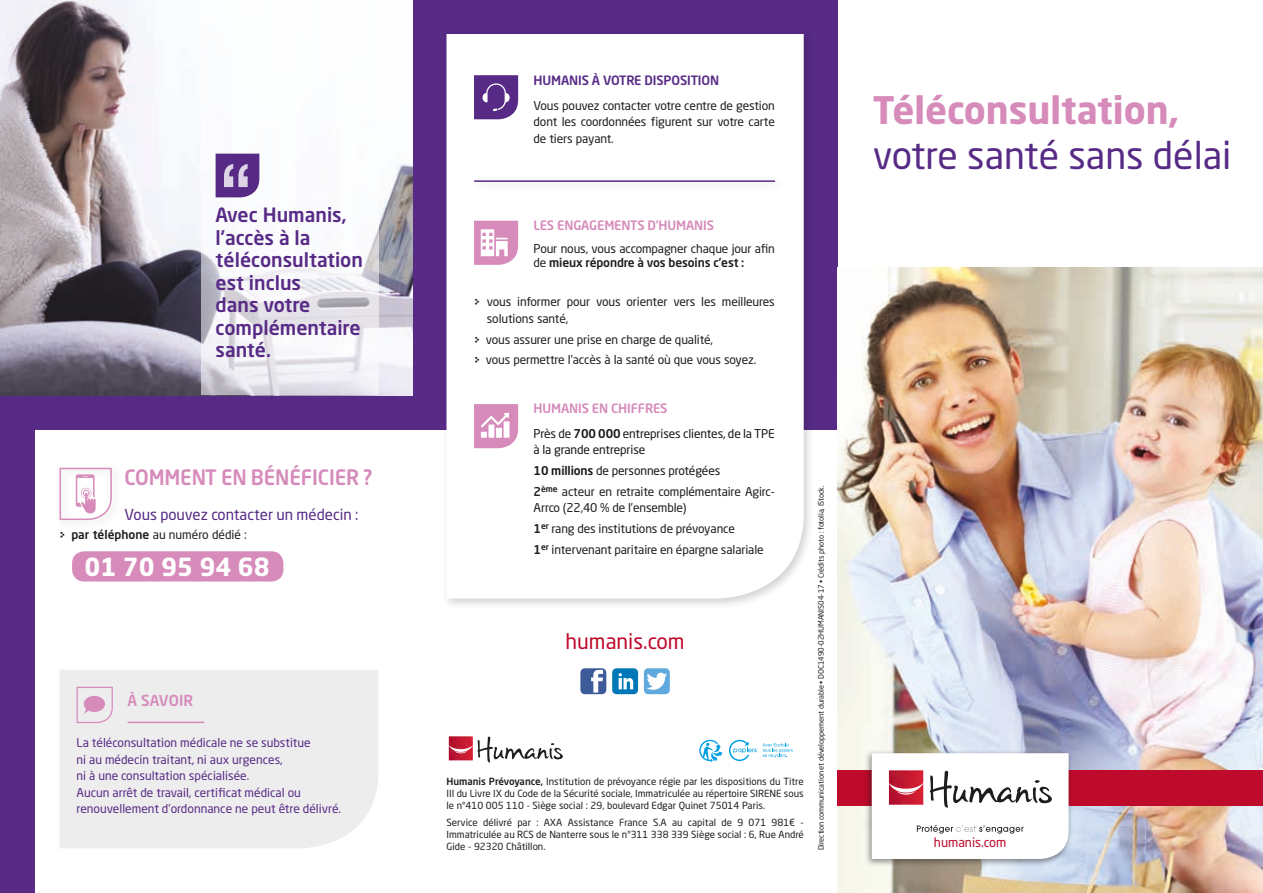
<style>
.page{position:relative;width:1263px;height:893px;background:#fff}
.page>*{position:absolute;margin:0;border:0;box-sizing:border-box;transform-origin:0 0}
.t1{font:37.5px "Neo Sans Std";color:#572a86}
.t2{font:700 37.5px "Neo Sans Std";color:#d68bbb}
.t3{font:700 24.75px "Neo Sans Std";color:#fff}
.t4{font:500 21px "Neo Sans Std";letter-spacing:-.01em;color:#d68bbb;scale:.96 1}
.t5{font:21px "Neo Sans Std";color:#be0a2b}
.t6{font:500 19.5px/22.5px "Neo Sans Std";color:#572a86}
.t7{font:15px "Neo Sans Std";color:#572a86}
.t8{font:500 15px "Neo Sans Std";color:#d68bbb}
.t9{font:500 12.75px "Neo Sans Std";letter-spacing:-.01em;color:#d68bbb}
.t10{font:500 12.75px "Neo Sans Std";letter-spacing:-.01em;color:#572a86}
.t11{font:12.75px "Neo Sans Std";color:#be0a2b}
.t12{font:12px/20.7px "Neo Sans Std";letter-spacing:-.01em;color:#1d1d1b}
.t13{font:12px/16.5px "Neo Sans Std";color:#572a86}
.t14{font:12px/16.5px "Neo Sans Std";letter-spacing:-.01em;color:#191515}
.t15{font:9.75px/12px "Neo Sans Std";color:#1d1d1b;text-align:justify}
.t16{font:7.5px "Neo Sans Std";letter-spacing:-.01em;color:#1d1d1b}
.s1{font-family:"Simple Direction Arrows"}
.s2{font-weight:500}
.s3{font-weight:500;color:#191515}
.s4{color:#191515}
</style>
<div class="page">
<div style="left:0;top:0;width:838px;height:429px;background:#572a86"></div>
<div style="left:441px;top:29px;width:374px;height:581px;background:#1d1d1b;opacity:.2"></div>
<div style="left:446px;top:34px;width:358px;height:564px;background:#fff"></div>
<svg style="left:474px;top:75px;width:44px;height:44px"></svg>
<svg style="left:474px;top:221px;width:44px;height:44px;background:#e1abcd"></svg>
<svg style="left:474px;top:404px;width:44px;height:44px;background:#dfa5ca"></svg>
<div style="left:470px;top:175px;width:315px;height:18px;background:#fbfbfb"></div>
<hr style="left:474px;top:180px;width:301px;height:2px;background:#572a86">
<img style="left:838px;top:268px;width:425px;height:625px">
<div style="left:0;top:395px;width:34px;height:498px;background:#572a86"></div>
<img style="left:0;top:0;width:412px;height:395px">
<svg style="left:201px;top:0;width:178px;height:394px;background:#f4f4f6"></svg>
<svg style="left:216px;top:154px;width:43px;height:43px"></svg>
<div style="left:838px;top:770px;width:425px;height:36px;background:#be0a2b"></div>
<div style="left:864px;top:750px;width:209px;height:117px;background:#1d1d1b;opacity:.5"></div>
<svg style="left:872px;top:753px;width:196px;height:106px"></svg>
<svg style="left:580px;top:668px;width:26px;height:26px"></svg>
<svg style="left:612px;top:668px;width:26px;height:26px"></svg>
<svg style="left:644px;top:668px;width:26px;height:26px"></svg>
<svg style="left:729px;top:740px;width:64px;height:21px"></svg>
<svg style="left:699px;top:740px;width:23px;height:22px"></svg>
<img style="left:449px;top:736px;width:24px;height:24px">
<svg style="left:477px;top:737px;width:86px;height:25px"></svg>
<div style="left:60px;top:670px;width:318px;height:178px;background:#ededed"></div>
<svg style="left:76px;top:686px;width:37px;height:38px"></svg>
<hr style="left:128px;top:722px;width:76px;height:1px;background:#d68bbb">
<svg style="left:59px;top:467px;width:53px;height:54px"></svg>
<div style="left:72px;top:551px;width:211px;height:30px;background:#d68bbb;border-radius:12px"></div>
<h3 class="t6" style="left:216px;top:203px;width:149px">Avec Humanis, l’accès à la téléconsultation est inclus<br>dans votre complémentaire santé.</h3>
<h3 class="t4" style="left:125px;top:464px;width:259px">COMMENT EN BÉNÉFICIER ?</h3>
<p class="t7" style="left:125px;top:505px;width:235px">Vous pouvez contacter un médecin :</p>
<p class="t12" style="left:60px;top:524px;width:189px"><span class="s1">9</span> <span class="s2">par téléphone</span> au numéro dédié :</p>
<h2 class="t3" style="left:85px;top:551px;width:187px">01 70 95 94 68</h2>
<p class="t8" style="left:128px;top:691px;width:67px">À SAVOIR</p>
<p class="t13" style="left:77px;top:734px;width:266px">La téléconsultation médicale ne se substitue<br>ni au médecin traitant, ni aux urgences,<br>ni à une consultation spécialisée.<br>Aucun arrêt de travail, certificat médical ou renouvellement d’ordonnance ne peut être délivré.</p>
<p class="t10" style="left:533px;top:72px;width:187px">HUMANIS À VOTRE DISPOSITION</p>
<p class="t12" style="left:533px;top:97px;width:243px;line-height:16.5px;text-align:justify">Vous pouvez contacter votre centre de gestion dont les coordonnées figurent sur votre carte de tiers payant.</p>
<p class="t9" style="left:533px;top:217px;width:182px">LES ENGAGEMENTS D’HUMANIS</p>
<p class="t12" style="left:533px;top:241px;width:243px;line-height:14.4px">Pour nous, vous accompagner chaque jour afin de <span class="s2">mieux répondre à vos besoins c’est :</span></p>
<p class="t12" style="left:487px;top:294px;width:290px;line-height:16.5px;text-indent:-13px"><span class="s1">9</span> vous informer pour vous orienter vers les meilleures solutions santé,</p>
<p class="t12" style="left:474px;top:329px;width:284px"><span class="s1">9</span> vous assurer une prise en charge de qualité,<br><span class="s1">9</span> vous permettre l’accès à la santé où que vous soyez.</p>
<p class="t9" style="left:533px;top:400px;width:135px">HUMANIS EN CHIFFRES</p>
<p class="t14" style="left:533px;top:425px;width:243px">Près de <span class="s2">700 000</span> entreprises clientes, de la TPE à la grande entreprise</p>
<p class="t12" style="left:533px;top:460px;width:243px"><span class="s3">10 millions</span> <span class="s4">de personnes protégées<br></span><span class="s2">2</span><sup>ème</sup> acteur en retraite complémentaire Agirc-</p>
<p class="t12" style="left:533px;top:497px;width:232px">Arrco (22,40 % de l’ensemble)<br><span class="s2">1</span><sup>er</sup> rang des institutions de prévoyance<br><span class="s2">1</span><sup>er</sup> intervenant paritaire en épargne salariale</p>
<h3 class="t5" style="left:565px;top:629px;width:121px">humanis.com</h3>
<p class="t15" style="left:446px;top:776px;width:359px"><span class="s2">Humanis Prévoyance,</span> Institution de prévoyance régie par les dispositions du Titre III du Livre IX du Code de la Sécurité sociale, Immatriculée au répertoire SIRENE sous le n°410 005 110 - Siège social : 29, boulevard Edgar Quinet 75014 Paris.</p>
<p class="t15" style="left:446px;top:816px;width:359px">Service délivré par : AXA Assistance France S.A au capital de 9 071 981€ - Immatriculée au RCS de Nanterre sous le n°311 338 339 Siège social : 6, Rue André Gide - 92320 Châtillon.</p>
<p class="t16" style="left:816px;top:850px;width:366px;rotate:-90deg">Direction communication et développement durable • DOC1490-02HUMANIS04-17 • Crédits photo : fotolia, iStock.</p>
<h1 class="t2" style="left:873px;top:86px;width:308px">Téléconsultation,</h1>
<h1 class="t1" style="left:873px;top:132px;width:360px">votre santé sans délai</h1>
<p class="t11" style="left:934px;top:835px;width:74px">humanis.com</p>
</div>
